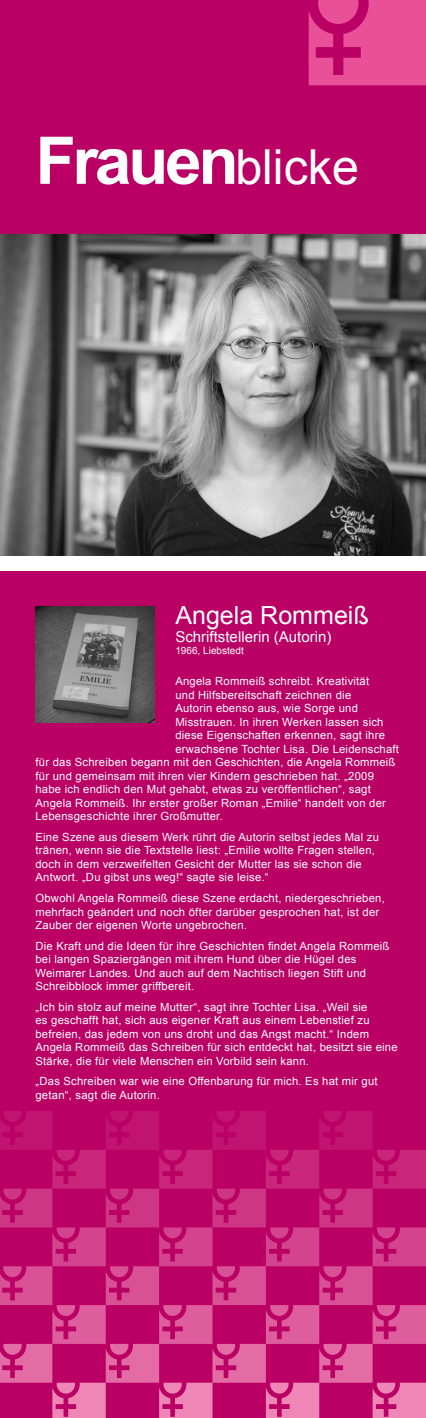
<style>
.page{position:relative;width:426px;height:1418px;background:#fff}
.page>*{position:absolute;margin:0;border:0;box-sizing:border-box;transform-origin:0 0}
.t1{font:700 65.75px "Arial";letter-spacing:-.05em;color:#fff}
.t2{font:25px "Arial";color:#fff}
.t3{font:15px "Arial";color:#fff}
.t4{font:11.25px/13.5px "Arial";letter-spacing:.02em;color:#fff}
.t5{font:10px "Arial";color:#fff}
.s1{font-weight:400;font-size:48.25px}
</style>
<div class="page">
<div style="left:0;top:0;width:425px;height:1417px;background:#ba0065"></div>
<div style="left:0;top:235px;width:425px;height:335px;background:#fff"></div>
<svg style="left:308px;top:0;width:117px;height:85px"></svg>
<svg style="left:0;top:1111px;width:425px;height:306px"></svg>
<img style="left:35px;top:606px;width:119px;height:116px">
<img style="left:0;top:235px;width:425px;height:321px">
<h1 class="t1" style="left:35px;top:117px;width:324px">Frauen<span class="s1">blicke</span></h1>
<h2 class="t2" style="left:175px;top:599px;width:195px">Angela Rommeiß</h2>
<h3 class="t3" style="left:175px;top:627px;width:157px">Schriftstellerin (Autorin)</h3>
<p class="t5" style="left:175px;top:644px;width:70px">1966, Liebstedt</p>
<p class="t4" style="left:175px;top:674px;width:195px">Angela Rommeiß schreibt. Kreativität</p>
<p class="t4" style="left:175px;top:688px;width:177px">und Hilfsbereitschaft zeichnen die</p>
<p class="t4" style="left:175px;top:701px;width:184px">Autorin ebenso aus, wie Sorge und</p>
<p class="t4" style="left:175px;top:715px;width:209px">Misstrauen. In ihren Werken lassen sich</p>
<p class="t4" style="left:175px;top:728px;width:211px">diese Eigenschaften erkennen, sagt ihre</p>
<p class="t4" style="left:175px;top:742px;width:225px">erwachsene Tochter Lisa. Die Leidenschaft</p>
<p class="t4" style="left:35px;top:755px;width:361px">für das Schreiben begann mit den Geschichten, die Angela Rommeiß</p>
<p class="t4" style="left:35px;top:769px;width:339px">für und gemeinsam mit ihren vier Kindern geschrieben hat. „2009</p>
<p class="t4" style="left:35px;top:782px;width:336px">habe ich endlich den Mut gehabt, etwas zu veröffentlichen“, sagt</p>
<p class="t4" style="left:35px;top:796px;width:351px">Angela Rommeiß. Ihr erster großer Roman „Emilie“ handelt von der</p>
<p class="t4" style="left:35px;top:809px;width:188px">Lebensgeschichte ihrer Großmutter.</p>
<p class="t4" style="left:35px;top:830px;width:344px">Eine Szene aus diesem Werk rührt die Autorin selbst jedes Mal zu tränen, wenn sie die Textstelle liest: „Emilie wollte Fragen stellen, doch in dem verzweifelten Gesicht der Mutter las sie schon die Antwort. „Du gibst uns weg!“ sagte sie leise.“</p>
<p class="t4" style="left:35px;top:891px;width:350px">Obwohl Angela Rommeiß diese Szene erdacht, niedergeschrieben, mehrfach geändert und noch öfter darüber gesprochen hat, ist der<br>Zauber der eigenen Worte ungebrochen.</p>
<p class="t4" style="left:35px;top:939px;width:355px">Die Kraft und die Ideen für ihre Geschichten findet Angela Rommeiß bei langen Spaziergängen mit ihrem Hund über die Hügel des Weimarer Landes. Und auch auf dem Nachtisch liegen Stift und Schreibblock immer griffbereit.</p>
<p class="t4" style="left:35px;top:1000px;width:363px">„Ich bin stolz auf meine Mutter“, sagt ihre Tochter Lisa. „Weil sie<br>es geschafft hat, sich aus eigener Kraft aus einem Lebenstief zu befreien, das jedem von uns droht und das Angst macht.“ Indem Angela Rommeiß das Schreiben für sich entdeckt hat, besitzt sie eine Stärke, die für viele Menschen ein Vorbild sein kann.</p>
<p class="t4" style="left:35px;top:1074px;width:343px">„Das Schreiben war wie eine Offenbarung für mich. Es hat mir gut getan“, sagt die Autorin.</p>
</div>
